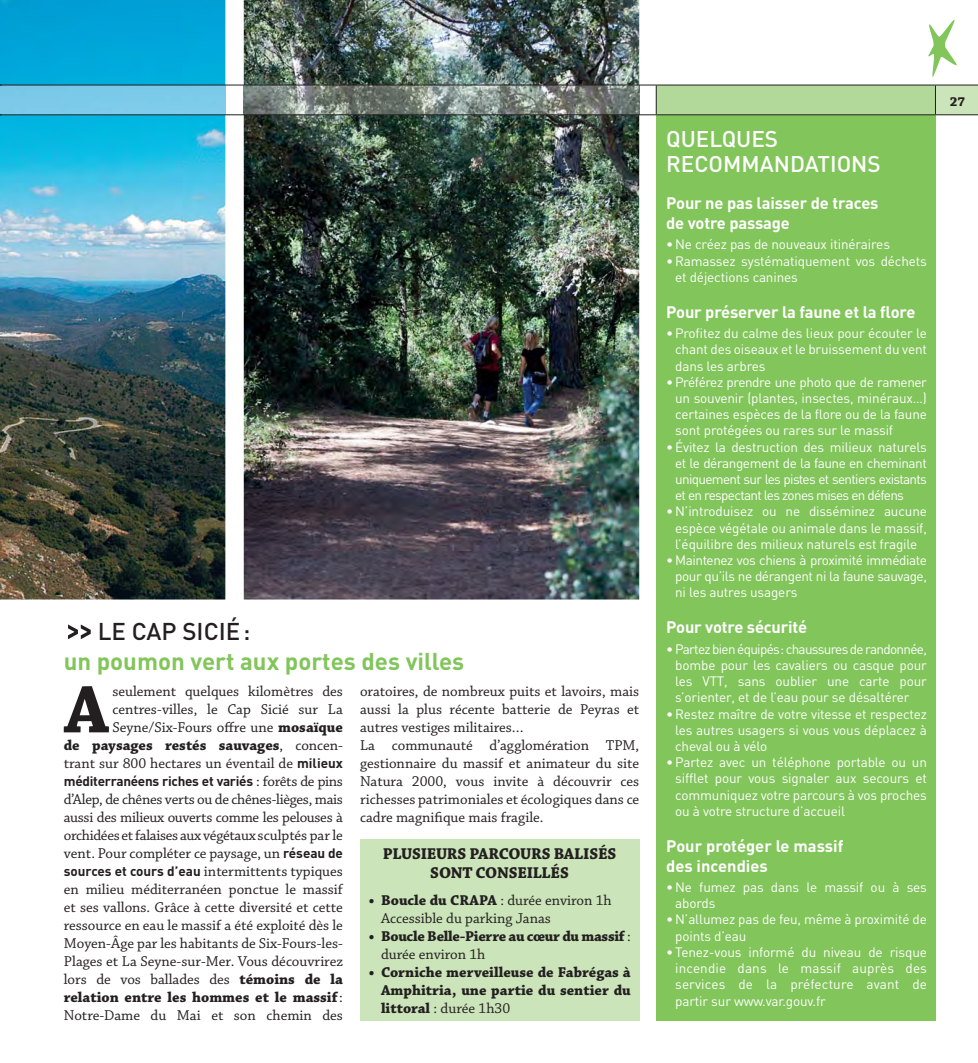
<style>
.page{position:relative;width:978px;height:1063px;background:#fff}
.page>*{position:absolute;margin:0;border:0;box-sizing:border-box;transform-origin:0 0}
.t1{font:700 70.35px "Chaparral Pro";color:#231f20}
.t2{font:700 24px/30px "DIN";color:#82c55b}
.t3{font:500 22.5px/25.5px "DIN";color:#fff}
.t4{font:700 16.5px/19.8px "DIN";letter-spacing:-.01em;color:#fff}
.t5{font:700 16.5px/19.8px "Chaparral Pro";letter-spacing:-.02em;color:#231f20;text-align:center}
.t6{font:15px/18px "Chaparral Pro";color:#231f20}
.t7{font:700 15px/18px "Chaparral Pro";color:#231f20;text-align:justify}
.t8{font:700 15px/18px "Chaparral Pro";letter-spacing:-.02em;color:#231f20}
.t9{font:13.5px/16.2px "DIN";letter-spacing:-.01em;color:#fff;text-align:justify}
.t10{font:700 13.5px "DIN";letter-spacing:-.02em;color:#231f20}
.t11{font:700 13.5px "Chaparral Pro";color:#231f20}
.s1{font-family:"Helvetica Neue";font-weight:400;font-size:45px;color:#231f20}
.s2{font-weight:500;color:#231f20}
.s3{font-weight:700}
.s4{font-family:"DIN";font-weight:700;font-size:13.5px}
.s5{font-family:"Chaparral Pro";font-weight:400;font-size:15px}
.s6{font-weight:400}
</style>
<div class="page">
<div style="left:360px;top:839px;width:279px;height:181px;background:#cbe4b9"></div>
<img style="left:0;top:0;width:225px;height:600px">
<img style="left:244px;top:0;width:395px;height:600px">
<div style="left:656px;top:111px;width:279px;height:909px;background:#82c55b"></div>
<svg style="left:0;top:85px;width:978px;height:30px"></svg>
<svg style="left:928px;top:19px;width:29px;height:58px"></svg>
<h2 class="t2" style="left:64px;top:619px;width:402px"><span class="s1">»</span><span class="s2">LE CAP SICIÉ :<br></span>un poumon vert aux portes des villes</h2>
<h1 class="t1" style="left:64px;top:682px;width:46px">A</h1>
<p class="t6" style="left:64px;top:684px;width:281px;text-align:right">seulement quelques kilomètres des centres-villes, le Cap Sicié sur La Seyne/Six-Fours offre une <span class="s3">mosaïque<br>de paysages restés sauvages</span>, concen&shy;trant sur 800 hectares un éventail de <span class="s4">milieux</span></p>
<p class="t10" style="left:64px;top:777px;width:281px">méditerranéens riches et variés <span class="s5">: forêts de pins</span></p>
<p class="t6" style="left:64px;top:792px;width:281px;text-align:justify">d’Alep, de chênes verts ou de chênes-lièges, mais aussi des milieux ouverts comme les pelouses à orchidées et falaises aux végétaux sculptés par le vent. Pour compléter ce paysage, un <span class="s4">réseau de sources et cours d’eau</span> intermittents typiques en milieu méditerranéen ponctue le massif et ses vallons. Grâce à cette diversité et cette ressource en eau le massif a été exploité dès le Moyen-Âge par les habitants de Six-Fours-les-Plages et La Seyne-sur-Mer. Vous découvrirez lors de vos ballades des <span class="s3">témoins de la relation entre les hommes et le massif</span> :<br>Notre-Dame du Mai et son chemin des</p>
<p class="t6" style="left:360px;top:684px;width:281px">oratoires, de nombreux puits et lavoirs, mais aussi la plus récente batterie de Peyras et autres vestiges militaires…<br>La communauté d’agglomération TPM, gestionnaire du massif et animateur du site Natura 2000, vous invite à découvrir ces richesses patrimoniales et écologiques dans ce cadre magnifique mais fragile.</p>
<p class="t5" style="left:383px;top:845px;width:235px">PLUSIEURS PARCOURS BALISÉS<br>SONT CONSEILLÉS</p>
<p class="t6" style="left:381px;top:892px;width:232px;text-indent:-12px"><span class="s3">• Boucle du CRAPA</span> : durée environ 1h<br>Accessible du parking Janas</p>
<p class="t8" style="left:381px;top:928px;width:251px;text-indent:-12px">• Boucle Belle-Pierre au cœur du massif <span class="s6">: durée environ 1h</span></p>
<p class="t7" style="left:381px;top:964px;width:251px;text-indent:-12px">• Corniche merveilleuse de Fabrégas à Amphitria, une partie du sentier du littoral <span class="s6">: durée 1h30</span></p>
<h3 class="t3" style="left:666px;top:128px;width:216px">QUELQUES<br>RECOMMANDATIONS</h3>
<p class="t4" style="left:666px;top:195px;width:214px">Pour ne pas laisser de traces de votre passage</p>
<p class="t9" style="left:666px;top:238px;width:225px">• Ne créez pas de nouveaux itinéraires</p>
<p class="t9" style="left:675px;top:254px;width:253px;text-indent:-9px">• Ramassez systématiquement vos déchets et déjections canines</p>
<p class="t4" style="left:666px;top:304px;width:251px">Pour préserver la faune et la flore</p>
<p class="t9" style="left:675px;top:327px;width:253px;text-indent:-9px">• Profitez du calme des lieux pour écouter le chant des oiseaux et le bruissement du vent dans les arbres</p>
<p class="t9" style="left:675px;top:375px;width:253px;text-indent:-9px">• Préférez prendre une photo que de ramener un souvenir (plantes, insectes, minéraux…) certaines espèces de la flore ou de la faune sont protégées ou rares sur le massif</p>
<p class="t9" style="left:675px;top:440px;width:253px;text-indent:-9px">• Évitez la destruction des milieux naturels et le dérangement de la faune en cheminant uniquement sur les pistes et sentiers existants et en respectant les zones mises en défens</p>
<p class="t9" style="left:675px;top:505px;width:253px;text-indent:-9px">• N’introduisez ou ne disséminez aucune espèce végétale ou animale dans le massif, l’équilibre des milieux naturels est fragile</p>
<p class="t9" style="left:675px;top:553px;width:253px;text-indent:-9px">• Maintenez vos chiens à proximité immédiate pour qu’ils ne dérangent ni la faune sauvage, ni les autres usagers</p>
<p class="t4" style="left:666px;top:619px;width:143px">Pour votre sécurité</p>
<p class="t9" style="left:675px;top:642px;width:253px;text-indent:-9px">• Partez bien équipés : chaussures de randonnée, bombe pour les cavaliers ou casque pour les VTT, sans oublier une carte pour s’orienter, et de l’eau pour se désaltérer</p>
<p class="t9" style="left:675px;top:707px;width:253px;text-indent:-9px">• Restez maître de votre vitesse et respectez les autres usagers si vous vous déplacez à cheval ou à vélo</p>
<p class="t9" style="left:675px;top:756px;width:253px;text-indent:-9px">• Partez avec un téléphone portable ou un sifflet pour vous signaler aux secours et communiquez votre parcours à vos proches ou à votre structure d’accueil</p>
<p class="t4" style="left:666px;top:838px;width:179px">Pour protéger le massif des incendies</p>
<p class="t9" style="left:675px;top:881px;width:253px;text-indent:-9px">• Ne fumez pas dans le massif ou à ses abords</p>
<p class="t9" style="left:675px;top:913px;width:253px;text-indent:-9px">• N’allumez pas de feu, même à proximité de points d’eau</p>
<p class="t9" style="left:675px;top:945px;width:253px;text-indent:-9px">• Tenez-vous informé du niveau de risque incendie dans le massif auprès des services de la préfecture avant de partir sur www.var.gouv.fr</p>
<p class="t11" style="left:950px;top:96px;width:17px">27</p>
</div>
